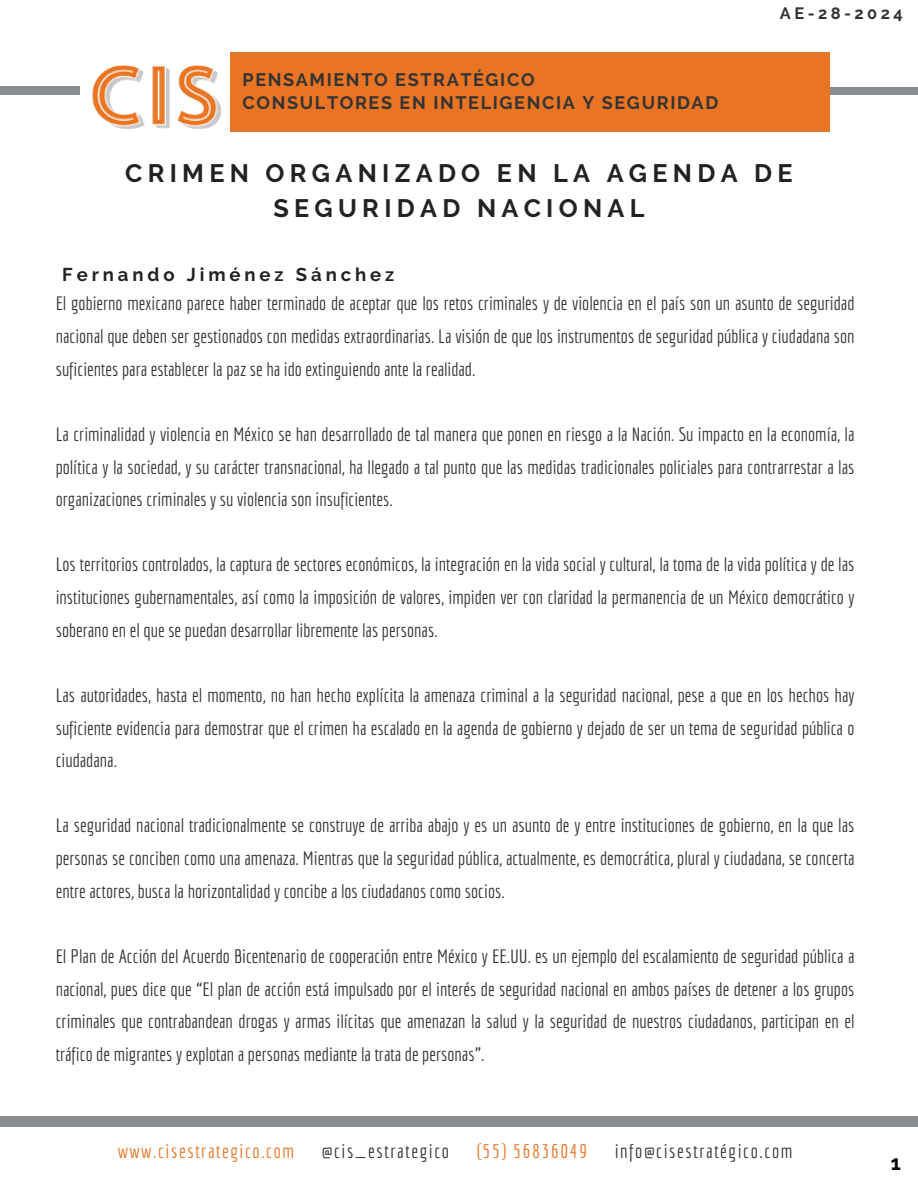
<style>
.page{position:relative;width:918px;height:1188px;background:#fff}
.page>*{position:absolute;margin:0;border:0;box-sizing:border-box;transform-origin:0 0}
.t1{font:700 27.3px "Raleway";color:#333}
.t2{font:700 25.2px/34.8px "Raleway";letter-spacing:.21em;color:#222;text-align:center}
.t3{font:700 20.55px "Raleway";color:#000}
.t4{font:19.2px "Economica";letter-spacing:.08em;color:#333}
.t5{font:19.2px "Economica";letter-spacing:.08em;color:#e97524}
.t6{font:18.9px/32.7px "Economica";color:#333;text-align:justify}
.t7{font:700 18.6px "Raleway";letter-spacing:.21em;color:#222}
.t8{font:700 18px "Raleway";letter-spacing:.09em;color:#333}
.t9{font:700 16.5px "Raleway";letter-spacing:.21em;color:#333}
</style>
<div class="page">
<div style="left:0;top:87px;width:918px;height:7px;background:#8a8d8f"></div>
<img style="left:81px;top:65px;width:148px;height:64px">
<div style="left:230px;top:52px;width:599px;height:80px;background:#e97524"></div>
<div style="left:0;top:1116px;width:918px;height:10px;background:#8a8d8f"></div>
<h5 class="t1" style="left:309px;top:59px;width:41px">de</h5>
<h5 class="t8" style="left:243px;top:92px;width:477px">CONSULTORES EN INTELIGENCIA Y SEGURIDAD</h5>
<h5 class="t8" style="left:243px;top:69px;width:294px">PENSAMIENTO ESTRATÉGICO</h5>
<h5 class="t9" style="left:780px;top:3px;width:124px">AE-28-2024</h5>
<h2 class="t2" style="left:125px;top:156px;width:669px">CRIMEN ORGANIZADO EN LA AGENDA DE<br>SEGURIDAD NACIONAL</h2>
<p class="t7" style="left:62px;top:263px;width:334px">Fernando Jiménez Sánchez</p>
<p class="t6" style="left:56px;top:287px;width:800px">El gobierno mexicano parece haber terminado de aceptar que los retos criminales y de violencia en el país son un asunto de seguridad nacional que deben ser gestionados con medidas extraordinarias. La visión de que los instrumentos de seguridad pública y ciudadana son suficientes para establecer la paz se ha ido extinguiendo ante la realidad.</p>
<p class="t6" style="left:56px;top:418px;width:800px">La criminalidad y violencia en México se han desarrollado de tal manera que ponen en riesgo a la Nación. Su impacto en la economía, la política y la sociedad, y su carácter transnacional, ha llegado a tal punto que las medidas tradicionales policiales para contrarrestar a las organizaciones criminales y su violencia son insuficientes.</p>
<h3 class="t6" style="left:56px;top:548px;width:800px">Los territorios controlados, la captura de sectores económicos, la integración en la vida social y cultural, la toma de la vida política y de las instituciones gubernamentales, así como la imposición de valores, impiden ver con claridad la permanencia de un México democrático y soberano en el que se puedan desarrollar libremente las personas.</h3>
<h2 class="t6" style="left:56px;top:679px;width:800px">Las autoridades, hasta el momento, no han hecho explícita la amenaza criminal a la seguridad nacional, pese a que en los hechos hay suficiente evidencia para demostrar que el crimen ha escalado en la agenda de gobierno y dejado de ser un tema de seguridad pública o ciudadana.</h2>
<h5 class="t6" style="left:56px;top:809px;width:800px">La seguridad nacional tradicionalmente se construye de arriba abajo y es un asunto de y entre instituciones de gobierno, en la que las personas se conciben como una amenaza. Mientras que la seguridad pública, actualmente, es democrática, plural y ciudadana, se concerta entre actores, busca la horizontalidad y concibe a los ciudadanos como socios.</h5>
<h5 class="t6" style="left:56px;top:940px;width:800px">El Plan de Acción del Acuerdo Bicentenario de cooperación entre México y EE.UU. es un ejemplo del escalamiento de seguridad pública a nacional, pues dice que “El plan de acción está impulsado por el interés de seguridad nacional en ambos países de detener a los grupos criminales que contrabandean drogas y armas ilícitas que amenazan la salud y la seguridad de nuestros ciudadanos, participan en el tráfico de migrantes y explotan a personas mediante la trata de personas”.</h5>
<p class="t5" style="left:118px;top:1140px;width:178px">www.cisestrategico.com</p>
<p class="t4" style="left:322px;top:1140px;width:129px">@cis_estrategico</p>
<p class="t5" style="left:477px;top:1140px;width:112px">(55) 56836049</p>
<p class="t4" style="left:615px;top:1140px;width:179px">info@cisestratégico.com</p>
<h5 class="t3" style="left:891px;top:1151px;width:12px">1</h5>
</div>
